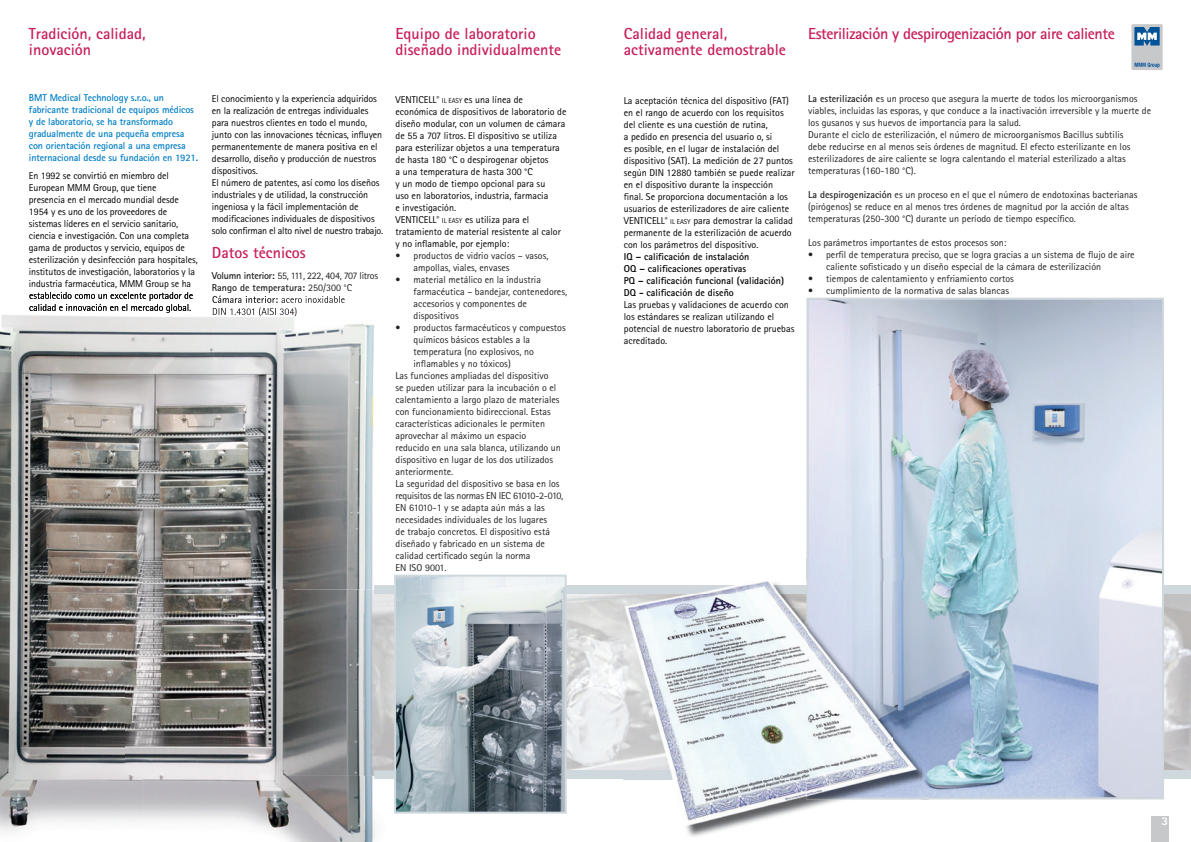
<style>
.page{position:relative;width:1191px;height:842px;background:#fff}
.page>*{position:absolute;margin:0;border:0;box-sizing:border-box;transform-origin:0 0}
.t1{font:700 16px/16px "Rotis Sans Serif Std";color:#c7205c}
.t2{font:700 16px "Rotis Sans Serif Std";letter-spacing:-.025em;color:#c7205c}
.t3{font:800 12px "Rotis Sans Serif Std";color:#fff}
.t4{font:10px/12px "Rotis Sans Serif Std";color:#000}
.t5{font:10px/12px "Rotis Sans Serif Std";color:#231f20}
.t6{font:700 10px/12px "Rotis Sans Serif Std";letter-spacing:-.01em;color:#007ec5}
.t7{font:700 10px/12px "Rotis Sans Serif Std";color:#000}
.t8{font:700 10px/12px "Rotis Sans Serif Std";color:#231f20}
.t9{font:10px "Rotis Sans Serif Std";letter-spacing:-.025em;color:#231f20}
.s1{font-weight:400}
.s2{font-size:7px}
.s3{font-weight:700}
</style>
<div class="page">
<div style="left:1151px;top:816px;width:17px;height:26px;background:#c7c8ca"></div>
<div style="left:1131px;top:24px;width:31px;height:46px;background:#c7c8ca;border-radius:2px"></div>
<svg style="left:1134px;top:63px;width:25px;height:5px"></svg>
<svg style="left:1134px;top:27px;width:25px;height:19px"></svg>
<img style="left:567px;top:594px;width:56px;height:176px">
<img style="left:1164px;top:594px;width:27px;height:176px">
<div style="left:374px;top:585px;width:817px;height:9px;background:#cfd8dd"></div>
<div style="left:374px;top:771px;width:817px;height:8px;background:#cfd8dd"></div>
<svg style="left:806px;top:298px;width:358px;height:501px;background:#c1cfdf"></svg>
<img style="left:0;top:295px;width:374px;height:203px">
<img style="left:0;top:498px;width:142px;height:334px">
<img style="left:142px;top:498px;width:285px;height:91px">
<img style="left:142px;top:776px;width:234px;height:66px">
<img style="left:125px;top:589px;width:269px;height:187px">
<img style="left:29px;top:292px;width:164px;height:9px">
<img style="left:29px;top:304px;width:162px;height:9px">
<img style="left:212px;top:296px;width:66px;height:7px">
<img style="left:281px;top:296px;width:64px;height:7px">
<img style="left:213px;top:307px;width:83px;height:9px">
<img style="left:374px;top:585px;width:20px;height:9px">
<img style="left:374px;top:770px;width:20px;height:9px">
<img style="left:921px;top:581px;width:7px;height:216px">
<svg style="left:921px;top:797px;width:7px;height:2px"></svg>
<img style="left:623px;top:558px;width:298px;height:222px">
<svg style="left:623px;top:585px;width:3px;height:9px"></svg>
<svg style="left:623px;top:771px;width:3px;height:8px"></svg>
<img style="left:626px;top:581px;width:180px;height:13px">
<img style="left:626px;top:779px;width:295px;height:58px">
<img style="left:626px;top:771px;width:180px;height:8px">
<img style="left:397px;top:578px;width:167px;height:233px">
<div style="left:394px;top:575px;width:173px;height:239px;border:2px solid #cfd8dd"></div>
<h1 class="t1" style="left:29px;top:25px;width:118px">Tradición, calidad, inovación</h1>
<p class="t6" style="left:29px;top:92px;width:171px">BMT Medical Technology s.r.o., un fabricante tradicional de equipos médicos y de laboratorio, se ha transformado gradualmente de una pequeña empresa con orientación regional a una empresa internacional desde su fundación en 1921.</p>
<p class="t4" style="left:29px;top:169px;width:170px">En 1992 se convirtió en miembro del European MMM Group, que tiene<br>presencia en el mercado mundial desde 1954 y es uno de los proveedores de sistemas líderes en el servicio sanitario, ciencia e investigación. Con una completa gama de productos y servicio, equipos de esterilización y desinfección para hospitales, institutos de investigación, laboratorios y la industria farmacéutica, MMM Group se ha</p>
<p class="t4" style="left:212px;top:92px;width:173px">El conocimiento y la experiencia adquiridos en la realización de entregas individuales para nuestros clientes en todo el mundo, junto con las innovaciones técnicas, influyen permanentemente de manera positiva en el desarrollo, diseño y producción de nuestros dispositivos.<br>El número de patentes, así como los diseños industriales y de utilidad, la construcción ingeniosa y la fácil implementación de modificaciones individuales de dispositivos solo confirman el alto nivel de nuestro trabajo.</p>
<h1 class="t1" style="left:212px;top:245px;width:95px">Datos técnicos</h1>
<p class="t8" style="left:212px;top:269px;width:168px">Volumn interior: <span class="s1">55, 111, 222, 404, 707 litros<br></span>Rango de temperatura: <span class="s1">250/300 °C</span></p>
<h1 class="t1" style="left:395px;top:26px;width:167px">Equipo de laboratorio diseñado individualmente</h1>
<p class="t4" style="left:395px;top:93px;width:172px">VENTICELL<sup>®</sup> <span class="s2">IL EASY</span> es una línea de económica de dispositivos de laboratorio de diseño modular, con un volumen de cámara de 55 a 707 litros. El dispositivo se utiliza para esterilizar objetos a una temperatura de hasta 180 °C o despirogenar objetos<br>a una temperatura de hasta 300 °C<br>y un modo de tiempo opcional para su<br>uso en laboratorios, industria, farmacia<br>e investigación.<br>VENTICELL<sup>®</sup> <span class="s2">IL EASY</span> es utiliza para el tratamiento de material resistente al calor y no inflamable, por ejemplo:</p>
<p class="t5" style="left:413px;top:249px;width:136px;text-indent:-18px">• productos de vidrio vacíos – vasos, ampollas, viales, envases</p>
<p class="t5" style="left:413px;top:273px;width:155px;text-indent:-18px">• material metálico en la industria farmacéutica – bandejar, contenedores, accesorios y componentes de dispositivos</p>
<p class="t5" style="left:395px;top:321px;width:172px">• productos farmacéuticos y compuestos</p>
<p class="t5" style="left:413px;top:333px;width:118px">químicos básicos estables a la</p>
<p class="t5" style="left:413px;top:345px;width:122px">temperatura (no explosivos, no</p>
<p class="t5" style="left:413px;top:357px;width:99px">inflamables y no tóxicos)</p>
<p class="t5" style="left:395px;top:369px;width:155px">Las funciones ampliadas del dispositivo</p>
<p class="t5" style="left:395px;top:381px;width:162px">se pueden utilizar para la incubación o el</p>
<p class="t5" style="left:395px;top:393px;width:166px">calentamiento a largo plazo de materiales</p>
<p class="t5" style="left:395px;top:405px;width:157px">con funcionamiento bidireccional. Estas</p>
<p class="t5" style="left:395px;top:417px;width:151px">características adicionales le permiten</p>
<p class="t5" style="left:395px;top:429px;width:132px">aprovechar al máximo un espacio</p>
<p class="t5" style="left:395px;top:441px;width:167px">reducido en una sala blanca, utilizando un</p>
<p class="t5" style="left:395px;top:453px;width:159px">dispositivo en lugar de los dos utilizados</p>
<p class="t5" style="left:395px;top:465px;width:59px">anteriormente.</p>
<p class="t5" style="left:395px;top:477px;width:165px">La seguridad del dispositivo se basa en los</p>
<p class="t9" style="left:395px;top:490px;width:169px">requisitos de las normas EN IEC 61010-2-010,</p>
<p class="t5" style="left:395px;top:501px;width:151px">EN 61010-1 y se adapta aún más a las</p>
<p class="t5" style="left:395px;top:513px;width:153px">necesidades individuales de los lugares</p>
<p class="t5" style="left:395px;top:525px;width:156px">de trabajo concretos. El dispositivo está</p>
<p class="t5" style="left:395px;top:537px;width:151px">diseñado y fabricado en un sistema de</p>
<p class="t5" style="left:395px;top:549px;width:136px">calidad certificado según la norma</p>
<p class="t5" style="left:395px;top:561px;width:53px">EN ISO 9001.</p>
<h1 class="t1" style="left:624px;top:26px;width:164px">Calidad general, activamente demostrable</h1>
<h1 class="t2" style="left:808px;top:24px;width:308px">Esterilización y despirogenización por aire caliente</h1>
<p class="t4" style="left:624px;top:95px;width:172px">La aceptación técnica del dispositivo (FAT) en el rango de acuerdo con los requisitos del cliente es una cuestión de rutina,<br>a pedido en presencia del usuario o, si<br>es posible, en el lugar de instalación del dispositivo (SAT). La medición de 27 puntos según DIN 12880 también se puede realizar en el dispositivo durante la inspección final. Se proporciona documentación a los usuarios de esterilizadores de aire caliente VENTICELL<sup>®</sup> <span class="s2">IL EASY</span> para demostrar la calidad permanente de la esterilización de acuerdo con los parámetros del dispositivo.</p>
<p class="t7" style="left:624px;top:251px;width:162px">IQ – calificación de instalación<br>OQ – calificaciones operativas<br>PQ – calificación funcional (validación)<br>DQ - calificación de diseño</p>
<p class="t4" style="left:624px;top:299px;width:172px">Las pruebas y validaciones de acuerdo con los estándares se realizan utilizando el potencial de nuestro laboratorio de pruebas acreditado.</p>
<p class="t5" style="left:808px;top:93px;width:344px"><span class="s3">La esterilización</span> es un proceso que asegura la muerte de todos los microorganismos viables, incluidas las esporas, y que conduce a la inactivación irreversible y la muerte de los gusanos y sus huevos de importancia para la salud.<br>Durante el ciclo de esterilización, el número de microorganismos Bacillus subtilis<br>debe reducirse en al menos seis órdenes de magnitud. El efecto esterilizante en los esterilizadores de aire caliente se logra calentando el material esterilizado a altas temperaturas (160-180 °C).</p>
<p class="t5" style="left:808px;top:189px;width:331px"><span class="s3">La despirogenización</span> es un proceso en el que el número de endotoxinas bacterianas (pirógenos) se reduce en al menos tres órdenes de magnitud por la acción de altas temperaturas (250-300 °C) durante un período de tiempo específico.</p>
<p class="t5" style="left:808px;top:237px;width:200px">Los parámetros importantes de estos procesos son:</p>
<p class="t5" style="left:826px;top:249px;width:310px;text-indent:-18px">• perfil de temperatura preciso, que se logra gracias a un sistema de flujo de aire caliente sofisticado y un diseño especial de la cámara de esterilización</p>
<p class="t5" style="left:808px;top:273px;width:207px">• tiempos de calentamiento y enfriamiento cortos</p>
<p class="t5" style="left:808px;top:285px;width:202px">• cumplimiento de la normativa de salas blancas</p>
<p class="t3" style="left:1161px;top:813px;width:8px">3</p>
</div>
